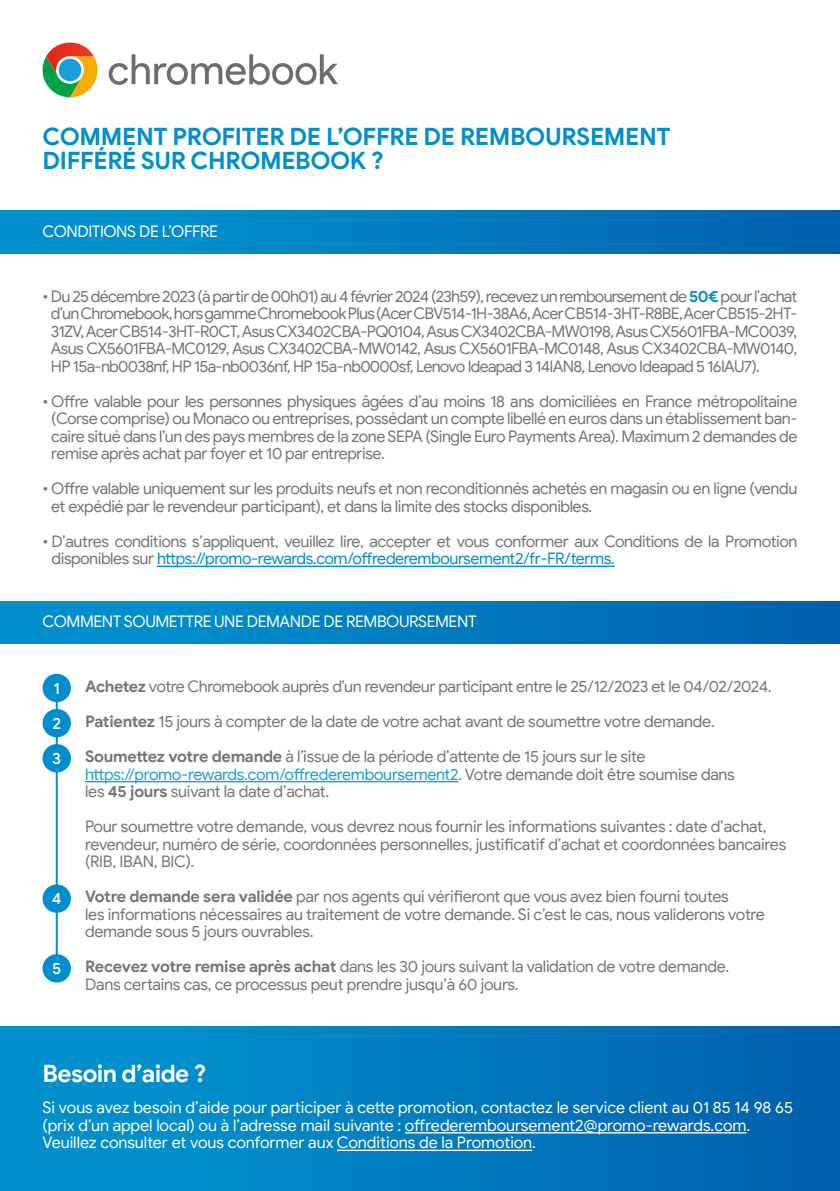
<style>
.page{position:relative;width:840px;height:1191px;background:#fff}
.page>*{position:absolute;margin:0;border:0;box-sizing:border-box;transform-origin:0 0}
.t1{font:700 24px/24px "Google Sans";letter-spacing:-.015em;color:#008fcc}
.t2{font:700 24px "Google Sans";letter-spacing:-.025em;color:#fff}
.t3{font:16px/17.6px "Google Sans";letter-spacing:-.025em;color:#757575}
.t4{font:16px/17.6px "Google Sans";letter-spacing:-.005em;color:#fff}
.t5{font:16px "Google Sans";letter-spacing:-.025em;color:#fff}
.t6{font:500 16px/35.2px "Google Sans";color:#fff;text-align:justify}
.s1{font-weight:700;color:#008fcc}
.s2{color:#008fcc}
.s3{font-weight:700}
.s4{color:#1a9eda}
</style>
<div class="page">
<div style="left:0;top:211px;width:839px;height:42px;background:linear-gradient(to right,#0097d1,#0061ad)"></div>
<div style="left:0;top:601px;width:839px;height:43px;background:linear-gradient(to right,#0097d1,#0061ad)"></div>
<div style="left:0;top:1026px;width:839px;height:165px;background:linear-gradient(to right,#0097d1,#0061ad)"></div>
<hr style="left:157px;top:565px;width:457px;height:2px;background:#008fcc">
<hr style="left:85px;top:781px;width:373px;height:1px;background:#1a9eda">
<hr style="left:405px;top:1132px;width:341px;height:1px;background:#fff">
<hr style="left:337px;top:1149px;width:195px;height:2px;background:#fff">
<div style="left:43px;top:674px;width:28px;height:28px;background:#008fcc;border-radius:50%"></div>
<div style="left:43px;top:709px;width:28px;height:28px;background:#008fcc;border-radius:50%"></div>
<div style="left:43px;top:744px;width:28px;height:28px;background:#008fcc;border-radius:50%"></div>
<div style="left:43px;top:884px;width:28px;height:28px;background:#008fcc;border-radius:50%"></div>
<div style="left:43px;top:954px;width:28px;height:28px;background:#008fcc;border-radius:50%"></div>
<hr style="left:56px;top:677px;width:2px;height:290px;background:#008fcc">
<svg style="left:109px;top:54px;width:228px;height:31px"></svg>
<svg style="left:43px;top:43px;width:54px;height:54px"></svg>
<h1 class="t1" style="left:43px;top:125px;width:629px">COMMENT PROFITER DE L’OFFRE DE REMBOURSEMENT<br>DIFFÉRÉ SUR CHROMEBOOK ?</h1>
<p class="t5" style="left:43px;top:222px;width:177px">CONDITIONS DE L’OFFRE</p>
<p class="t3" style="left:51px;top:287px;width:747px;text-align:justify;text-indent:-8px">• Du 25 décembre 2023 (à partir de 00h01) au 4 février 2024 (23h59), recevez un remboursement de <span class="s1">50€</span> pour l’achat d’un Chromebook, hors gamme Chromebook Plus (Acer CBV514-1H-38A6, Acer CB514-3HT-R8BE, Acer CB515-2HT-31ZV, Acer CB514-3HT-R0CT, Asus CX3402CBA-PQ0104, Asus CX3402CBA-MW0198, Asus CX5601FBA-MC0039, Asus CX5601FBA-MC0129, Asus CX3402CBA-MW0142, Asus CX5601FBA-MC0148, Asus CX3402CBA-MW0140, HP 15a-nb0038nf, HP 15a-nb0036nf, HP 15a-nb0000sf, Lenovo Ideapad 3 14IAN8, Lenovo Ideapad 5 16IAU7).</p>
<p class="t3" style="left:51px;top:392px;width:747px;text-align:justify;text-indent:-9px">• Offre valable pour les personnes physiques âgées d’au moins 18 ans domiciliées en France métropolitaine (Corse comprise) ou Monaco ou entreprises, possédant un compte libellé en euros dans un établissement ban&shy;caire situé dans l’un des pays membres de la zone SEPA (Single Euro Payments Area). Maximum 2 demandes de remise après achat par foyer et 10 par entreprise.</p>
<p class="t3" style="left:51px;top:480px;width:747px;text-indent:-9px">• Offre valable uniquement sur les produits neufs et non reconditionnés achetés en magasin ou en ligne (vendu et expédié par le revendeur participant), et dans la limite des stocks disponibles.</p>
<p class="t3" style="left:52px;top:532px;width:747px;text-indent:-9px">• D’autres conditions s’appliquent, veuillez lire, accepter et vous conformer aux Conditions de la Promotion disponibles sur <span class="s2">https://promo-rewards.com/offrederemboursement2/fr-FR/terms.</span></p>
<p class="t5" style="left:43px;top:612px;width:435px">COMMENT SOUMETTRE UNE DEMANDE DE REMBOURSEMENT</p>
<p class="t6" style="left:52px;top:670px;width:10px">1<br>2<br>3</p>
<p class="t6" style="left:52px;top:881px;width:11px">4</p>
<p class="t6" style="left:52px;top:951px;width:11px">5</p>
<p class="t3" style="left:85px;top:669px;width:687px;line-height:35px"><span class="s3">Achetez</span> votre Chromebook auprès d’un revendeur participant entre le 25/12/2023 et le 04/02/2024.<br><span class="s3">Patientez</span> 15 jours à compter de la date de votre achat avant de soumettre votre demande.<br><span class="s3">Soumettez votre demande</span> à l’issue de la période d’attente de 15 jours sur le site</p>
<p class="t3" style="left:85px;top:765px;width:651px"><span class="s4">https://promo-rewards.com/offrederemboursement2.</span> Votre demande doit être soumise dans les <span class="s3">45 jours</span> suivant la date d’achat.</p>
<p class="t3" style="left:85px;top:818px;width:702px">Pour soumettre votre demande, vous devrez nous fournir les informations suivantes : date d’achat, revendeur, numéro de série, coordonnées personnelles, justificatif d’achat et coordonnées bancaires (RIB, IBAN, BIC).</p>
<p class="t3" style="left:85px;top:888px;width:681px"><span class="s3">Votre demande sera validée</span> par nos agents qui vérifieront que vous avez bien fourni toutes<br>les informations nécessaires au traitement de votre demande. Si c’est le cas, nous validerons votre demande sous 5 jours ouvrables.</p>
<p class="t3" style="left:85px;top:958px;width:645px"><span class="s3">Recevez votre remise après achat</span> dans les 30 jours suivant la validation de votre demande.<br>Dans certains cas, ce processus peut prendre jusqu’à 60 jours.</p>
<h1 class="t2" style="left:43px;top:1058px;width:165px">Besoin d’aide ?</h1>
<p class="t4" style="left:43px;top:1099px;width:751px">Si vous avez besoin d’aide pour participer à cette promotion, contactez le service client au 01 85 14 98 65 (prix d’un appel local) ou à l’adresse mail suivante : offrederemboursement2@promo-rewards.com.<br>Veuillez consulter et vous conformer aux Conditions de la Promotion.</p>
</div>
